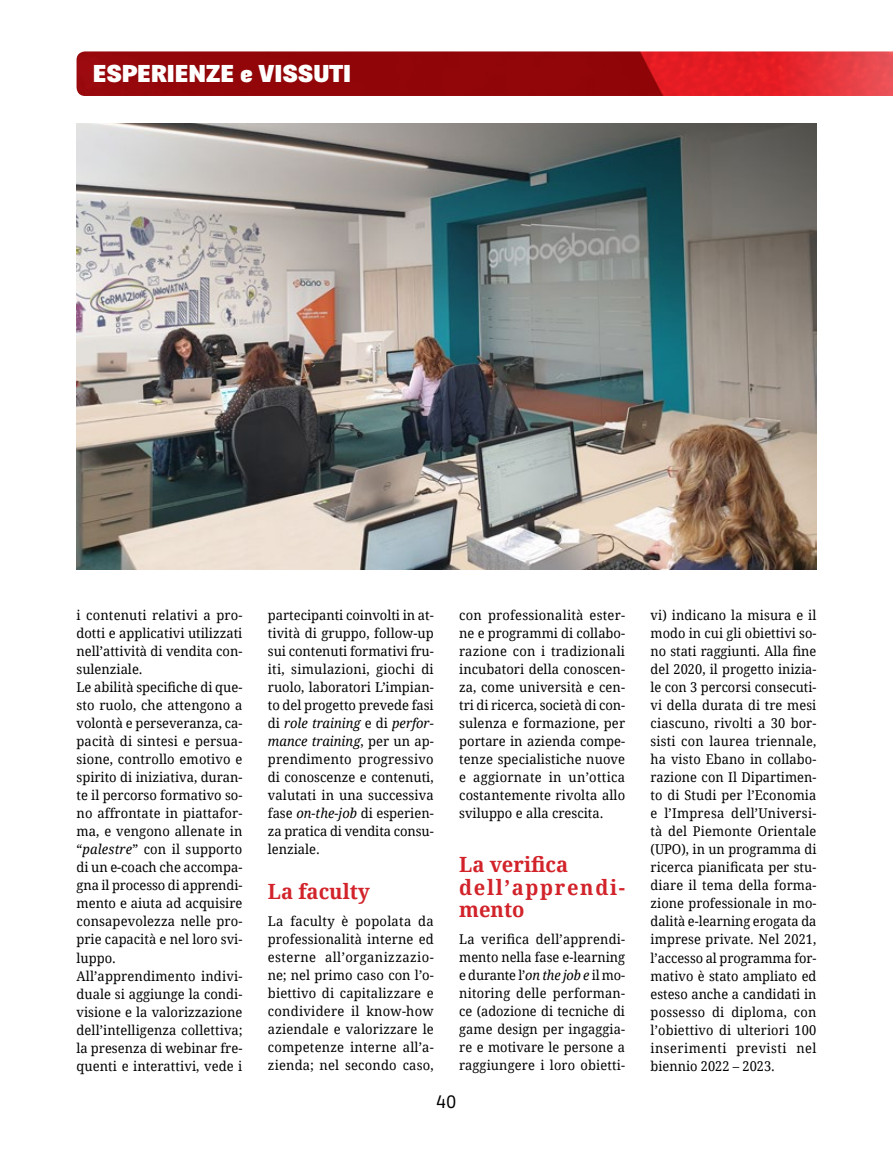
<style>
.page{position:relative;width:893px;height:1149px;background:#fff}
.page>*{position:absolute;margin:0;border:0;box-sizing:border-box;transform-origin:0 0}
.t1{font:900 24px "Fengardo Neue";color:#fff;scale:1.11 1}
.t2{font:700 21px/22.5px "Droid Serif";letter-spacing:.04em;color:#d2232a;scale:.96 1}
.t3{font:700 21px "Droid Serif";color:#d2232a;scale:.96 1}
.t4{font:18px "Ruda";color:#000}
.t5{font:13.5px/18px "Droid Serif";letter-spacing:.005em;color:#000;text-align:justify;scale:.96 1}
.t6{font:13.5px/18px "Droid Serif";letter-spacing:.005em;color:#000;text-align:justify;scale:.95 1}
.s1{font-style:italic}
</style>
<div class="page">
<img style="left:77px;top:51px;width:816px;height:45px">
<img style="left:77px;top:123px;width:740px;height:446px">
<h1 class="t1" style="left:93px;top:60px;width:234px">ESPERIENZE e VISSUTI</h1>
<p class="t5" style="left:77px;top:606px;width:174px;text-align:left">i contenuti relativi a pro&shy;dotti e applicativi utilizzati nell’attività di vendita con&shy;sulenziale.<br>Le abilità specifiche di que&shy;sto ruolo, che attengono a volontà e perseveranza, ca&shy;pacità di sintesi e persua&shy;sione, controllo emotivo e spirito di iniziativa, duran&shy;te il percorso formativo so&shy;no affrontate in piattafor&shy;ma, e vengono allenate in “<span class="s1">palestre</span>” con il supporto di un e-coach che accompa&shy;gna il processo di apprendi&shy;mento e aiuta ad acquisire consapevolezza nelle pro&shy;prie capacità e nel loro svi&shy;luppo.<br>All’apprendimento indivi&shy;duale si aggiunge la condi&shy;visione e la valorizzazione dell’intelligenza collettiva; la presenza di webinar fre&shy;quenti e interattivi, vede i</p>
<p class="t5" style="left:268px;top:606px;width:174px">partecipanti coinvolti in at&shy;tività di gruppo, follow-up sui contenuti formativi fru&shy;iti, simulazioni, giochi di ruolo, laboratori L’impian&shy;to del progetto prevede fasi di <span class="s1">role training</span> e di <span class="s1">perfor&shy;mance training</span>, per un ap&shy;prendimento progressivo di conoscenze e contenuti, valutati in una successiva fase <span class="s1">on-the-job</span> di esperien&shy;za pratica di vendita consu&shy;lenziale.</p>
<h2 class="t3" style="left:268px;top:876px;width:108px">La faculty</h2>
<p class="t5" style="left:268px;top:911px;width:174px">La faculty è popolata da professionalità interne ed esterne all’organizzazio&shy;ne; nel primo caso con l’o&shy;biettivo di capitalizzare e condividere il know-how aziendale e valorizzare le competenze interne all’a&shy;zienda; nel secondo caso,</p>
<p class="t5" style="left:459px;top:606px;width:174px">con professionalità ester&shy;ne e programmi di collabo&shy;razione con i tradizionali incubatori della conoscen&shy;za, come università e cen&shy;tri di ricerca, società di con&shy;sulenza e formazione, per portare in azienda compe&shy;tenze specialistiche nuove e aggiornate in un’ottica costantemente rivolta allo sviluppo e alla crescita.</p>
<h2 class="t2" style="left:459px;top:852px;width:174px">La verifica dell’apprendi&shy;mento</h2>
<p class="t6" style="left:459px;top:929px;width:176px">La verifica dell’apprendi&shy;mento nella fase e-learning e durante l’<span class="s1">on the job e</span> il mo&shy;nitoring delle performan&shy;ce (adozione di tecniche di game design per ingaggia&shy;re e motivare le persone a raggiungere i loro obietti-</p>
<h3 class="t4" style="left:436px;top:1091px;width:21px">40</h3>
<p class="t6" style="left:651px;top:606px;width:176px">vi) indicano la misura e il modo in cui gli obiettivi so&shy;no stati raggiunti. Alla fine del 2020, il progetto inizia&shy;le con 3 percorsi consecuti&shy;vi della durata di tre mesi ciascuno, rivolti a 30 bor&shy;sisti con laurea triennale, ha visto Ebano in collabo&shy;razione con Il Dipartimen&shy;to di Studi per l’Economia e l’Impresa dell’Universi&shy;tà del Piemonte Orientale (UPO), in un programma di ricerca pianificata per stu&shy;diare il tema della forma&shy;zione professionale in mo&shy;dalità e-learning erogata da imprese private. Nel 2021, l’accesso al programma for&shy;mativo è stato ampliato ed esteso anche a candidati in possesso di diploma, con l’obiettivo di ulteriori 100 inserimenti previsti nel biennio 2022 – 2023.</p>
</div>
